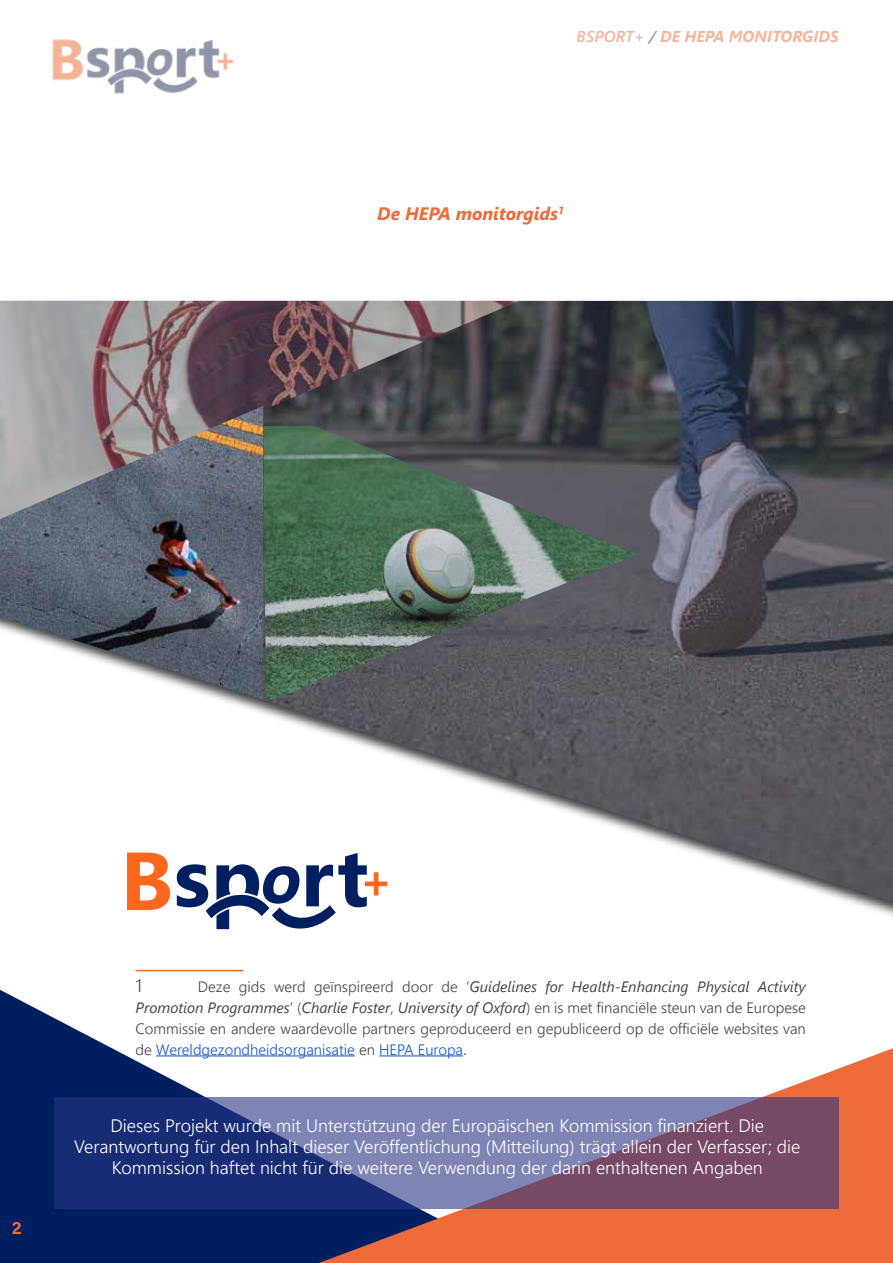
<style>
.page{position:relative;width:893px;height:1263px;background:#fff}
.page>*{position:absolute;margin:0;border:0;box-sizing:border-box;transform-origin:0 0}
.t1{font:300 18px/21px "Segoe UI";color:#fff;text-align:center}
.t2{font:italic 700 18px "Segoe UI";color:#ed6a39}
.t3{font:700 18px "Acumin Pro";color:#ed6a39}
.t4{font:300 18px "Segoe UI";color:#434343}
.t5{font:italic 700 15.75px "Segoe UI";color:#ed6a39}
.t6{font:300 15px/21px "Segoe UI";color:#434343;text-align:justify}
.s1{font-weight:600}
.s2{font-weight:600;color:#283583}
.s3{font-weight:400;font-style:italic}
.s4{color:#15c}
.s5{font-family:"Times New Roman";font-weight:400}
</style>
<div class="page">
<svg style="left:0;top:990px;width:319px;height:273px;fill:#001f60"></svg>
<svg style="left:319px;top:1048px;width:574px;height:215px;fill:#ed6a39"></svg>
<img style="left:52px;top:39px;width:182px;height:55px">
<hr style="left:136px;top:970px;width:108px;height:1px;background:#ff671d">
<hr style="left:156px;top:1055px;width:199px;height:1px;background:#15c">
<hr style="left:379px;top:1055px;width:84px;height:1px;background:#15c">
<img style="left:127px;top:301px;width:766px;height:601px">
<img style="left:0;top:301px;width:519px;height:126px">
<img style="left:0;top:406px;width:263px;height:293px">
<img style="left:263px;top:427px;width:375px;height:272px">
<svg style="left:177px;top:853px;width:210px;height:76px"></svg>
<svg style="left:127px;top:853px;width:43px;height:57px"></svg>
<svg style="left:54px;top:1097px;width:785px;height:112px;background:#5a5688"></svg>
<p class="t5" style="left:577px;top:22px;width:264px"><span class="s1">BSPORT+</span> <span class="s2">/</span> DE HEPA MONITORGIDS</p>
<p class="t2" style="left:377px;top:196px;width:188px">De HEPA monitorgids<sup>1</sup></p>
<p class="t3" style="left:12px;top:1215px;width:11px">2</p>
<p class="t4" style="left:136px;top:968px;width:8px">1</p>
<p class="t6" style="left:136px;top:974px;width:672px;text-indent:62px">Deze gids werd geïnspireerd door de ‘<span class="s3">Guidelines for Health-Enhancing Physical Activity Promotion Programmes</span>’ (<span class="s3">Charlie Foster</span>, <span class="s3">University of Oxford</span>) en is met financiële steun van de Europese Commissie en andere waardevolle partners geproduceerd en gepubliceerd op de officiële websites van de <span class="s4">Wereldgezondheidsorganisatie</span> en <span class="s4">HEPA Europa</span><span class="s5">.</span></p>
<p class="t1" style="left:74px;top:1113px;width:728px">Dieses Projekt wurde mit Unterstützung der Europäischen Kommission finanziert. Die<br>Verantwortung für den Inhalt dieser Veröffentlichung (Mitteilung) trägt allein der Verfasser; die<br>Kommission haftet nicht für die weitere Verwendung der darin enthaltenen Angaben</p>
</div>
